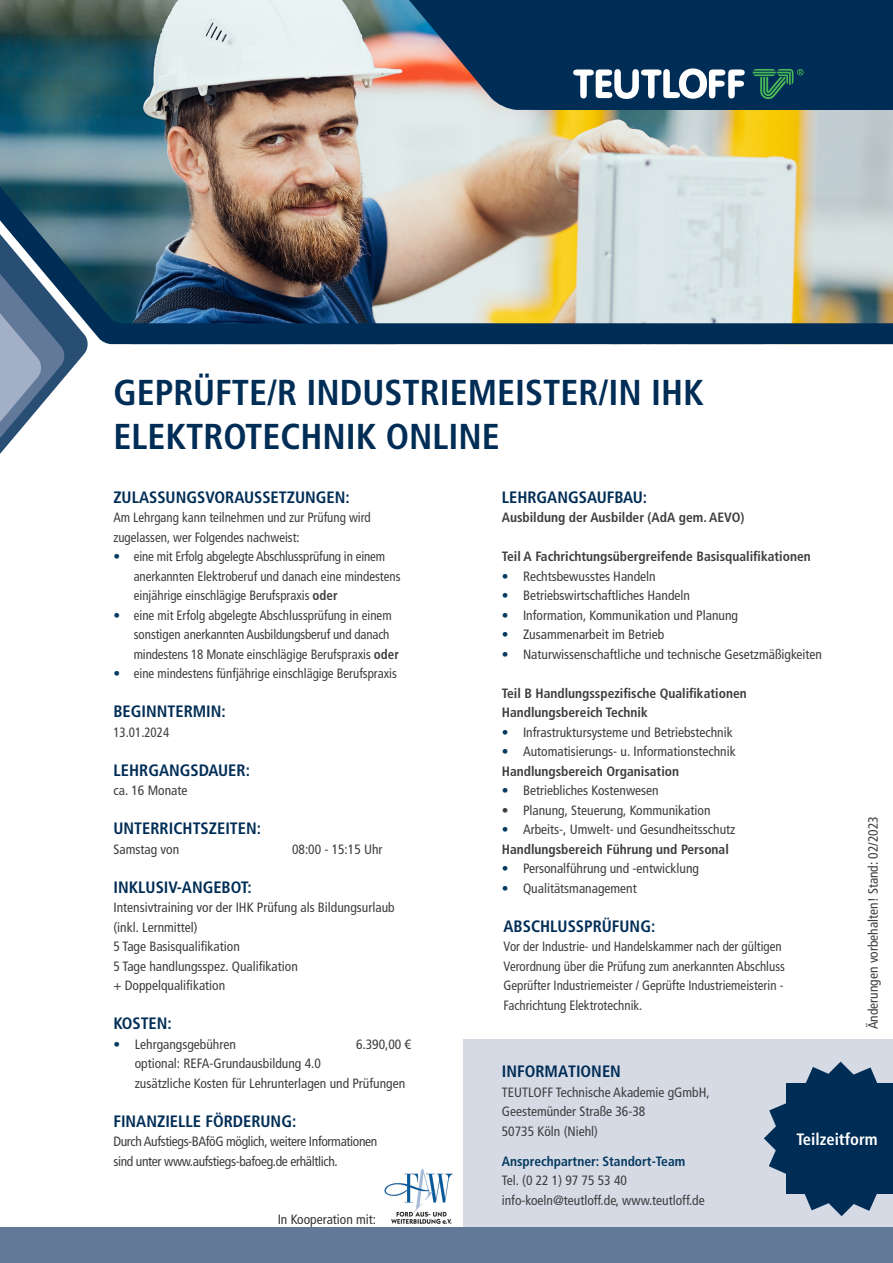
<style>
.page{position:relative;width:893px;height:1263px;background:#fff}
.page>*{position:absolute;margin:0;border:0;box-sizing:border-box;transform-origin:0 0}
.Absatzformat_2{font:700 condensed 36px "Frutiger LT Std";color:#002d56}
.subhead{font:700 condensed 16.5px "Frutiger LT Std";color:#002d56}
.t1{font:700 condensed 16.5px "Frutiger LT Std";color:#fff}
.Absatzformat_1{font:condensed 13.5px "Frutiger LT";color:#3e3e3f}
.Absatzformat_1-2{font:condensed 13.5px/19.5px "Frutiger LT";color:#3e3e3f;scale:.96 1}
.Absatzformat_1-3{font:700 condensed 13.5px "Frutiger LT Std";color:#3e3e3f}
.Absatzformat_1-4{font:condensed 13.5px/19.5px "Frutiger LT";letter-spacing:-.025em;color:#3e3e3f}
.t2{font:700 condensed 13.5px "Frutiger LT Std";color:#053a61}
.t3{font:condensed 13.5px "Frutiger LT";color:#333638}
.s1{color:#053a61}
.s2{font-family:"Frutiger LT Std";font-weight:700}
</style>
<div class="page">
<img style="left:384px;top:1168px;width:69px;height:56px">
<img style="left:0;top:0;width:98px;height:106px">
<svg style="left:0;top:344px;width:88px;height:110px"></svg>
<img style="left:0;top:106px;width:893px;height:238px">
<svg style="left:98px;top:0;width:20px;height:110px;background:#285257"></svg>
<img style="left:118px;top:0;width:362px;height:110px">
<div style="left:480px;top:0;width:413px;height:110px;background:#002d56"></div>
<svg style="left:573px;top:68px;width:172px;height:31px"></svg>
<svg style="left:753px;top:69px;width:51px;height:30px;background:#165856"></svg>
<div style="left:463px;top:1039px;width:430px;height:188px;background:#d6dae5"></div>
<svg style="left:764px;top:1061px;width:129px;height:155px"></svg>
<div style="left:0;top:1227px;width:893px;height:36px;background:#62799a"></div>
<p class="Absatzformat_2" style="left:113px;top:372px;width:592px">GEPRÜFTE/R INDUSTRIEMEISTER/IN IHK</p>
<p class="Absatzformat_2" style="left:113px;top:415px;width:388px">ELEKTROTECHNIK ONLINE</p>
<p class="subhead" style="left:113px;top:487px;width:238px">ZULASSUNGSVORAUSSETZUNGEN:</p>
<p class="subhead" style="left:502px;top:487px;width:147px">LEHRGANGSAUFBAU:</p>
<p class="Absatzformat_1-2" style="left:113px;top:508px;width:270px">Am Lehrgang kann teilnehmen und zur Prüfung wird zugelassen, wer Folgendes nachweist:</p>
<p class="Absatzformat_1-2" style="left:134px;top:547px;width:279px;text-indent:-20px"><span class="s1">•</span> eine mit Erfolg abgelegte Abschlussprüfung in einem anerkannten Elektroberuf und danach eine mindestens einjährige einschlägige Berufspraxis <span class="s2">oder</span></p>
<p class="Absatzformat_1-2" style="left:134px;top:605px;width:278px;text-indent:-20px"><span class="s1">•</span> eine mit Erfolg abgelegte Abschlussprüfung in einem sonstigen anerkannten Ausbildungsberuf und danach mindestens 18 Monate einschlägige Berufspraxis <span class="s2">oder</span></p>
<p class="Absatzformat_1-2" style="left:113px;top:664px;width:297px"><span class="s1">•</span> eine mindestens fünfjährige einschlägige Berufspraxis</p>
<p class="subhead" style="left:113px;top:701px;width:114px">BEGINNTERMIN:</p>
<p class="Absatzformat_1-2" style="left:113px;top:722px;width:60px">13.01.2024</p>
<p class="subhead" style="left:113px;top:760px;width:138px">LEHRGANGSDAUER:</p>
<p class="Absatzformat_1" style="left:113px;top:782px;width:75px">ca. 16 Monate</p>
<p class="subhead" style="left:113px;top:818px;width:149px">UNTERRICHTSZEITEN:</p>
<p class="Absatzformat_1" style="left:113px;top:841px;width:67px">Samstag von</p>
<p class="Absatzformat_1" style="left:292px;top:841px;width:92px">08:00 - 15:15 Uhr</p>
<p class="subhead" style="left:113px;top:877px;width:140px">INKLUSIV-ANGEBOT:</p>
<p class="Absatzformat_1" style="left:113px;top:899px;width:283px">Intensivtraining vor der IHK Prüfung als Bildungsurlaub</p>
<p class="Absatzformat_1" style="left:113px;top:919px;width:86px">(inkl. Lernmittel)</p>
<p class="Absatzformat_1" style="left:113px;top:938px;width:128px">5 Tage Basisqualifikation</p>
<p class="Absatzformat_1" style="left:113px;top:958px;width:186px">5 Tage handlungsspez. Qualifikation</p>
<p class="Absatzformat_1" style="left:113px;top:977px;width:113px">+ Doppelqualifikation</p>
<p class="subhead" style="left:113px;top:1013px;width:60px">KOSTEN:</p>
<p class="Absatzformat_1-3" style="left:502px;top:509px;width:244px">Ausbildung der Ausbilder (AdA gem. AEVO)</p>
<p class="Absatzformat_1-3" style="left:502px;top:548px;width:311px">Teil A Fachrichtungsübergreifende Basisqualifikationen</p>
<p class="Absatzformat_1" style="left:502px;top:568px;width:155px"><span class="s1">•</span> Rechtsbewusstes Handeln</p>
<p class="Absatzformat_1" style="left:502px;top:587px;width:190px"><span class="s1">•</span> Betriebswirtschaftliches Handeln</p>
<p class="Absatzformat_1" style="left:502px;top:607px;width:238px"><span class="s1">•</span> Information, Kommunikation und Planung</p>
<p class="Absatzformat_1" style="left:502px;top:626px;width:164px"><span class="s1">•</span> Zusammenarbeit im Betrieb</p>
<p class="Absatzformat_1" style="left:502px;top:646px;width:322px"><span class="s1">•</span> Naturwissenschaftliche und technische Gesetzmäßigkeiten</p>
<p class="Absatzformat_1-3" style="left:502px;top:685px;width:246px">Teil B Handlungsspezifische Qualifikationen</p>
<p class="Absatzformat_1-3" style="left:502px;top:704px;width:148px">Handlungsbereich Technik</p>
<p class="Absatzformat_1" style="left:502px;top:724px;width:232px"><span class="s1">•</span> Infrastruktursysteme und Betriebstechnik</p>
<p class="Absatzformat_1" style="left:502px;top:743px;width:235px"><span class="s1">•</span> Automatisierungs- u. Informationstechnik</p>
<p class="Absatzformat_1-3" style="left:502px;top:763px;width:179px">Handlungsbereich Organisation</p>
<p class="Absatzformat_1" style="left:502px;top:782px;width:158px"><span class="s1">•</span> Betriebliches Kostenwesen</p>
<p class="Absatzformat_1" style="left:502px;top:802px;width:210px">• Planung, Steuerung, Kommunikation</p>
<p class="Absatzformat_1" style="left:502px;top:821px;width:235px"><span class="s1">•</span> Arbeits-, Umwelt- und Gesundheitsschutz</p>
<p class="Absatzformat_1-3" style="left:502px;top:841px;width:229px">Handlungsbereich Führung und Personal</p>
<p class="Absatzformat_1" style="left:502px;top:860px;width:199px"><span class="s1">•</span> Personalführung und -entwicklung</p>
<p class="Absatzformat_1" style="left:502px;top:880px;width:136px"><span class="s1">•</span> Qualitätsmanagement</p>
<p class="subhead" style="left:504px;top:916px;width:153px">ABSCHLUSSPRÜFUNG:</p>
<p class="Absatzformat_1-2" style="left:504px;top:937px;width:291px">Vor der Industrie- und Handelskammer nach der gültigen</p>
<p class="Absatzformat_1-2" style="left:504px;top:956px;width:295px;text-align:justify">Verordnung über die Prüfung zum anerkannten Abschluss Geprüfter Industriemeister / Geprüfte Industriemeisterin - Fachrichtung Elektrotechnik.</p>
<p class="Absatzformat_1" style="left:865px;top:1029px;width:215px;rotate:-90deg">Änderungen vorbehalten! Stand: 02/2023</p>
<p class="Absatzformat_1" style="left:113px;top:1036px;width:124px"><span class="s1">•</span> Lehrgangsgebühren</p>
<p class="Absatzformat_1" style="left:356px;top:1036px;width:57px">6.390,00 €</p>
<p class="Absatzformat_1" style="left:135px;top:1055px;width:188px">optional: REFA-Grundausbildung 4.0</p>
<p class="Absatzformat_1" style="left:135px;top:1075px;width:272px">zusätzliche Kosten für Lehrunterlagen und Prüfungen</p>
<p class="subhead" style="left:113px;top:1111px;width:184px">FINANZIELLE FÖRDERUNG:</p>
<p class="Absatzformat_1-4" style="left:113px;top:1132px;width:266px">Durch Aufstiegs-BAföG möglich, weitere Informationen sind unter www.aufstiegs-bafoeg.de erhältlich.</p>
<p class="t3" style="left:278px;top:1211px;width:100px">In Kooperation mit:</p>
<p class="subhead" style="left:502px;top:1062px;width:121px">INFORMATIONEN</p>
<p class="Absatzformat_1" style="left:502px;top:1084px;width:209px">TEUTLOFF Technische Akademie gGmbH,</p>
<p class="Absatzformat_1" style="left:502px;top:1104px;width:145px">Geestemünder Straße 36-38</p>
<p class="Absatzformat_1" style="left:502px;top:1123px;width:98px">50735 Köln (Niehl)</p>
<p class="t2" style="left:502px;top:1153px;width:185px">Ansprechpartner: Standort-Team</p>
<p class="Absatzformat_1" style="left:502px;top:1173px;width:127px">Tel. (0 22 1) 97 75 53 40</p>
<p class="Absatzformat_1" style="left:502px;top:1192px;width:204px">info-koeln@teutloff.de, www.teutloff.de</p>
<p class="t1" style="left:796px;top:1129px;width:83px">Teilzeitform</p>
</div>
